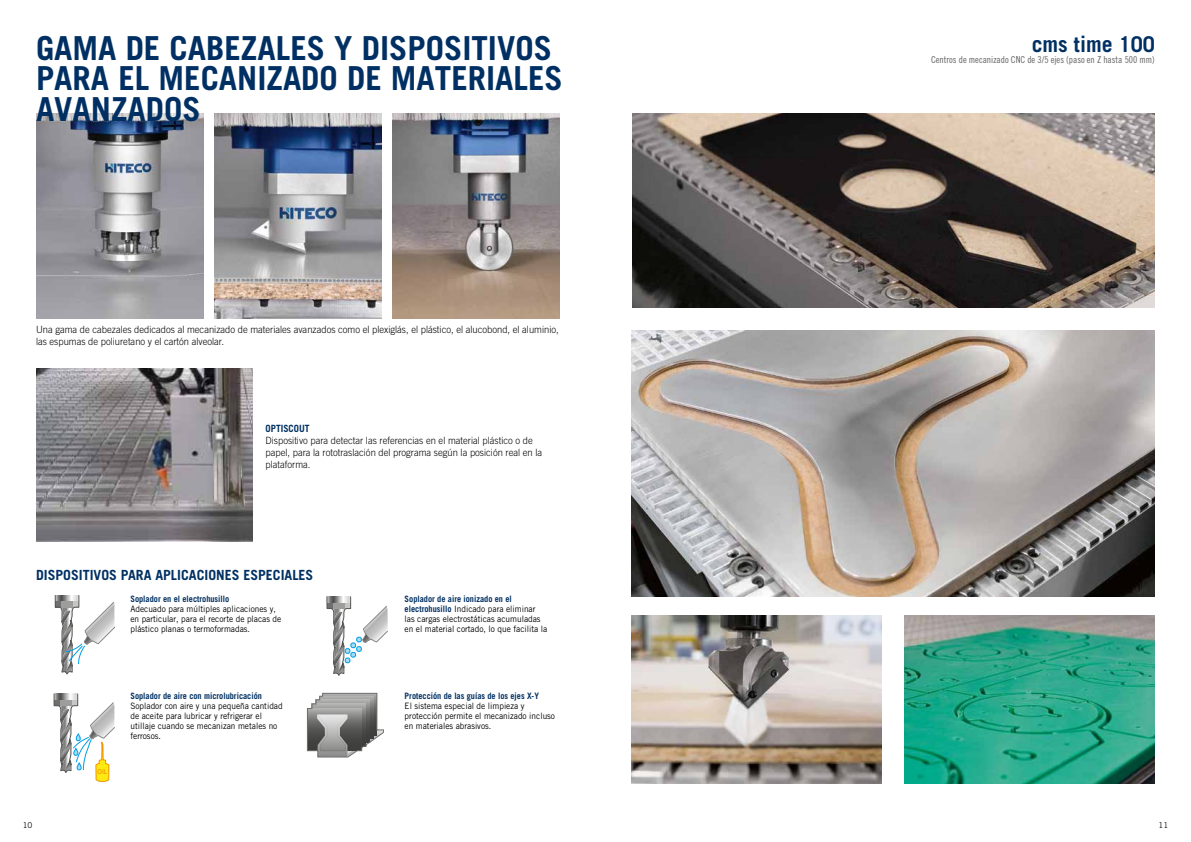
<style>
.page{position:relative;width:1191px;height:842px;background:#fff}
.page>*{position:absolute;margin:0;border:0;box-sizing:border-box;transform-origin:0 0}
.t1{font:700 33.1px/30.4px "Trade Gothic LT Std";color:#003063}
.t2{font:700 21.7px "Trade Gothic LT Std";color:#003063}
.t3{font:700 14px "Trade Gothic LT Std";color:#003063}
.t4{font:300 10px/12px "Trade Gothic LT Std";color:#000;scale:.94 1}
.t5{font:700 10px "Trade Gothic LT Std";color:#003063;scale:.94 1}
.t6{font:9.6px "Trade Gothic LT Std Cn 18";color:#646363}
.t7{font:8.8px/10px "Trade Gothic LT Std";color:#000;scale:.94 1}
.t8{font:700 8.8px "Trade Gothic LT Std";color:#003063;scale:.94 1}
.t9{font:8px "Trade Gothic LT Std";color:#000}
.t10{font:6.7px "Trebuchet MS";color:#f39200}
.s1{font-weight:700;color:#003063}
</style>
<div class="page">
<img style="left:632px;top:113px;width:523px;height:195px">
<img style="left:904px;top:616px;width:251px;height:168px">
<img style="left:631px;top:331px;width:524px;height:266px">
<img style="left:631px;top:616px;width:251px;height:168px">
<img style="left:36px;top:113px;width:167px;height:206px">
<img style="left:392px;top:113px;width:167px;height:206px">
<img style="left:214px;top:113px;width:167px;height:206px">
<svg style="left:55px;top:595px;width:59px;height:79px"></svg>
<svg style="left:326px;top:596px;width:62px;height:80px"></svg>
<svg style="left:53px;top:693px;width:61px;height:89px"></svg>
<svg style="left:307px;top:693px;width:77px;height:65px"></svg>
<img style="left:36px;top:369px;width:216px;height:173px">
<h1 class="t1" style="left:36px;top:32px;width:517px">GAMA DE CABEZALES Y DISPOSITIVOS</h1>
<h1 class="t1" style="left:36px;top:63px;width:528px">PARA EL MECANIZADO DE MATERIALES<br>AVANZADOS</h1>
<p class="t4" style="left:36px;top:324px;width:557px">Una gama de cabezales dedicados al mecanizado de materiales avanzados como el plexiglás, el plástico, el alucobond, el aluminio, las espumas de poliuretano y el cartón alveolar.</p>
<p class="t5" style="left:266px;top:422px;width:48px">OPTISCOUT</p>
<p class="t4" style="left:266px;top:434px;width:296px">Dispositivo para detectar las referencias en el material plástico o de papel, para la rototraslación del programa según la posición real en la plataforma.</p>
<h3 class="t3" style="left:36px;top:566px;width:279px">DISPOSITIVOS PARA APLICACIONES ESPECIALES</h3>
<p class="t8" style="left:130px;top:593px;width:107px">Soplador en el electrohusillo</p>
<p class="t7" style="left:130px;top:603px;width:162px">Adecuado para múltiples aplicaciones y, en particular, para el recorte de placas de plástico planas o termoformadas.</p>
<p class="t7" style="left:405px;top:593px;width:153px"><span class="s1">Soplador de aire ionizado en el electrohusillo</span> Indicado para eliminar las cargas electrostáticas acumuladas en el material cortado, lo que facilita la</p>
<p class="t10" style="left:98px;top:768px;width:11px">OIL</p>
<p class="t8" style="left:130px;top:690px;width:141px">Soplador de aire con microlubricación</p>
<p class="t7" style="left:130px;top:700px;width:163px">Soplador con aire y una pequeña cantidad de aceite para lubricar y refrigerar el utillaje cuando se mecanizan metales no ferrosos.</p>
<p class="t8" style="left:405px;top:690px;width:144px">Protección de las guías de los ejes X-Y</p>
<p class="t7" style="left:405px;top:700px;width:161px">El sistema especial de limpieza y protección permite el mecanizado incluso en materiales abrasivos.</p>
<h2 class="t2" style="left:1031px;top:31px;width:125px">cms time 100</h2>
<p class="t6" style="left:931px;top:54px;width:225px">Centros de mecanizado CNC de 3/5 ejes (paso en Z hasta 500 mm)</p>
<p class="t9" style="left:23px;top:820px;width:11px">10</p>
<p class="t9" style="left:1158px;top:820px;width:11px">11</p>
</div>
